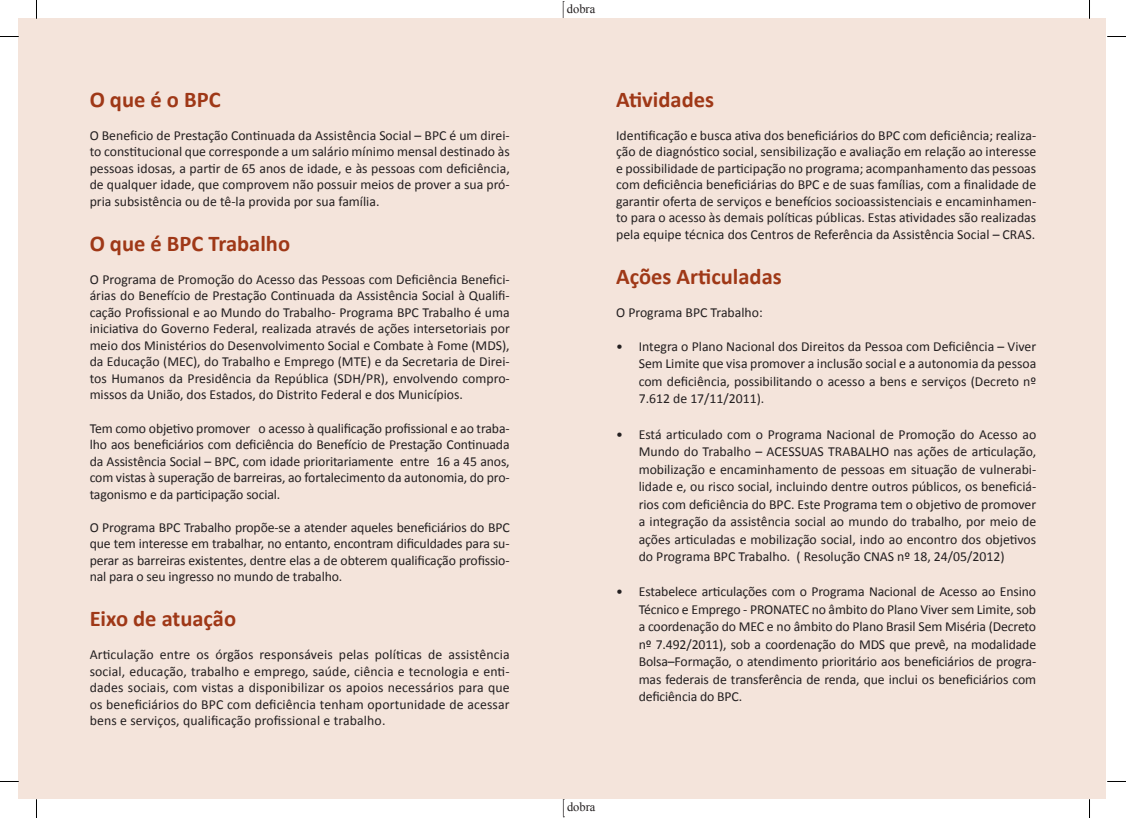
<style>
.page{position:relative;width:1126px;height:818px;background:#fff}
.page>*{position:absolute;margin:0;border:0;box-sizing:border-box;transform-origin:0 0}
.t1{font:700 22.5px "Calibri";color:#9f3817}
.t2{font:13.75px/16.5px "Calibri";color:#231f20;text-align:justify}
.t3{font:12.5px "Times New Roman";color:#231f20}
</style>
<div class="page">
<svg style="left:563px;top:1px;width:1px;height:18px"></svg>
<svg style="left:563px;top:798px;width:1px;height:19px"></svg>
<div style="left:19px;top:19px;width:1086px;height:779px;background:#f4e4db"></div>
<svg style="left:0;top:36px;width:19px;height:1px"></svg>
<svg style="left:1107px;top:36px;width:18px;height:1px"></svg>
<svg style="left:36px;top:0;width:1px;height:19px"></svg>
<svg style="left:36px;top:798px;width:1px;height:19px"></svg>
<svg style="left:1088px;top:0;width:2px;height:19px"></svg>
<svg style="left:1088px;top:798px;width:2px;height:19px"></svg>
<h1 class="t1" style="left:90px;top:85px;width:132px">O que é o BPC</h1>
<p class="t2" style="left:90px;top:126px;width:421px">O Beneficio de Prestação Continuada da Assistência Social – BPC é um direi&shy;to constitucional que corresponde a um salário mínimo mensal destinado às pessoas idosas, a partir de 65 anos de idade, e às pessoas com deficiência, de qualquer idade, que comprovem não possuir meios de prover a sua pró&shy;pria subsistência ou de tê-la provida por sua família.</p>
<h1 class="t1" style="left:90px;top:229px;width:202px">O que é BPC Trabalho</h1>
<p class="t2" style="left:90px;top:270px;width:421px">O Programa de Promoção do Acesso das Pessoas com Deficiência Benefici&shy;árias do Benefício de Prestação Continuada da Assistência Social à Qualifi&shy;cação Profissional e ao Mundo do Trabalho- Programa BPC Trabalho é uma iniciativa do Governo Federal, realizada através de ações intersetoriais por meio dos Ministérios do Desenvolvimento Social e Combate à Fome (MDS), da Educação (MEC), do Trabalho e Emprego (MTE) e da Secretaria de Direi&shy;tos Humanos da Presidência da República (SDH/PR), envolvendo compro&shy;missos da União, dos Estados, do Distrito Federal e dos Municípios.</p>
<p class="t2" style="left:90px;top:419px;width:421px">Tem como objetivo promover o acesso à qualificação profissional e ao traba&shy;lho aos beneficiários com deficiência do Benefício de Prestação Continuada da Assistência Social – BPC, com idade prioritariamente entre 16 a 45 anos, com vistas à superação de barreiras, ao fortalecimento da autonomia, do pro&shy;tagonismo e da participação social.</p>
<p class="t2" style="left:90px;top:518px;width:421px">O Programa BPC Trabalho propõe-se a atender aqueles beneficiários do BPC que tem interesse em trabalhar, no entanto, encontram dificuldades para su&shy;perar as barreiras existentes, dentre elas a de obterem qualificação profissio&shy;nal para o seu ingresso no mundo de trabalho.</p>
<h1 class="t1" style="left:90px;top:604px;width:148px">Eixo de atuação</h1>
<p class="t2" style="left:90px;top:645px;width:421px">Articulação entre os órgãos responsáveis pelas políticas de assistência social, educação, trabalho e emprego, saúde, ciência e tecnologia e enti&shy;dades sociais, com vistas a disponibilizar os apoios necessários para que os beneficiários do BPC com deficiência tenham oportunidade de acessar bens e serviços, qualificação profissional e trabalho.</p>
<p class="t3" style="left:567px;top:1px;width:30px">dobra</p>
<h1 class="t1" style="left:616px;top:85px;width:99px">Atividades</h1>
<p class="t2" style="left:616px;top:126px;width:421px">Identificação e busca ativa dos beneficiários do BPC com deficiência; realiza&shy;ção de diagnóstico social, sensibilização e avaliação em relação ao interesse e possibilidade de participação no programa; acompanhamento das pessoas com deficiência beneficiárias do BPC e de suas famílias, com a finalidade de garantir oferta de serviços e benefícios socioassistenciais e encaminhamen&shy;to para o acesso às demais políticas públicas. Estas atividades são realizadas pela equipe técnica dos Centros de Referência da Assistência Social – CRAS.</p>
<h1 class="t1" style="left:616px;top:262px;width:167px">Ações Articuladas</h1>
<p class="t2" style="left:616px;top:303px;width:148px">O Programa BPC Trabalho:</p>
<p class="t2" style="left:638px;top:337px;width:399px;line-height:17.5px;text-indent:-22px">• Integra o Plano Nacional dos Direitos da Pessoa com Deficiência – Viver Sem Limite que visa promover a inclusão social e a autonomia da pessoa com deficiência, possibilitando o acesso a bens e serviços (Decreto nº 7.612 de 17/11/2011).</p>
<p class="t2" style="left:638px;top:424px;width:399px;line-height:17.5px;text-indent:-22px">• Está articulado com o Programa Nacional de Promoção do Acesso ao Mundo do Trabalho – ACESSUAS TRABALHO nas ações de articulação, mobilização e encaminhamento de pessoas em situação de vulnerabi&shy;lidade e, ou risco social, incluindo dentre outros públicos, os beneficiá&shy;rios com deficiência do BPC. Este Programa tem o objetivo de promover a integração da assistência social ao mundo do trabalho, por meio de ações articuladas e mobilização social, indo ao encontro dos objetivos do Programa BPC Trabalho. ( Resolução CNAS nº 18, 24/05/2012)</p>
<p class="t2" style="left:638px;top:582px;width:399px;line-height:17.5px;text-indent:-22px">• Estabelece articulações com o Programa Nacional de Acesso ao Ensino Técnico e Emprego - PRONATEC no âmbito do Plano Viver sem Limite, sob a coordenação do MEC e no âmbito do Plano Brasil Sem Miséria (Decreto nº 7.492/2011), sob a coordenação do MDS que prevê, na modalidade Bolsa–Formação, o atendimento prioritário aos beneficiários de progra&shy;mas federais de transferência de renda, que inclui os beneficiários com deficiência do BPC.</p>
<p class="t3" style="left:567px;top:798px;width:30px">dobra</p>
</div>
